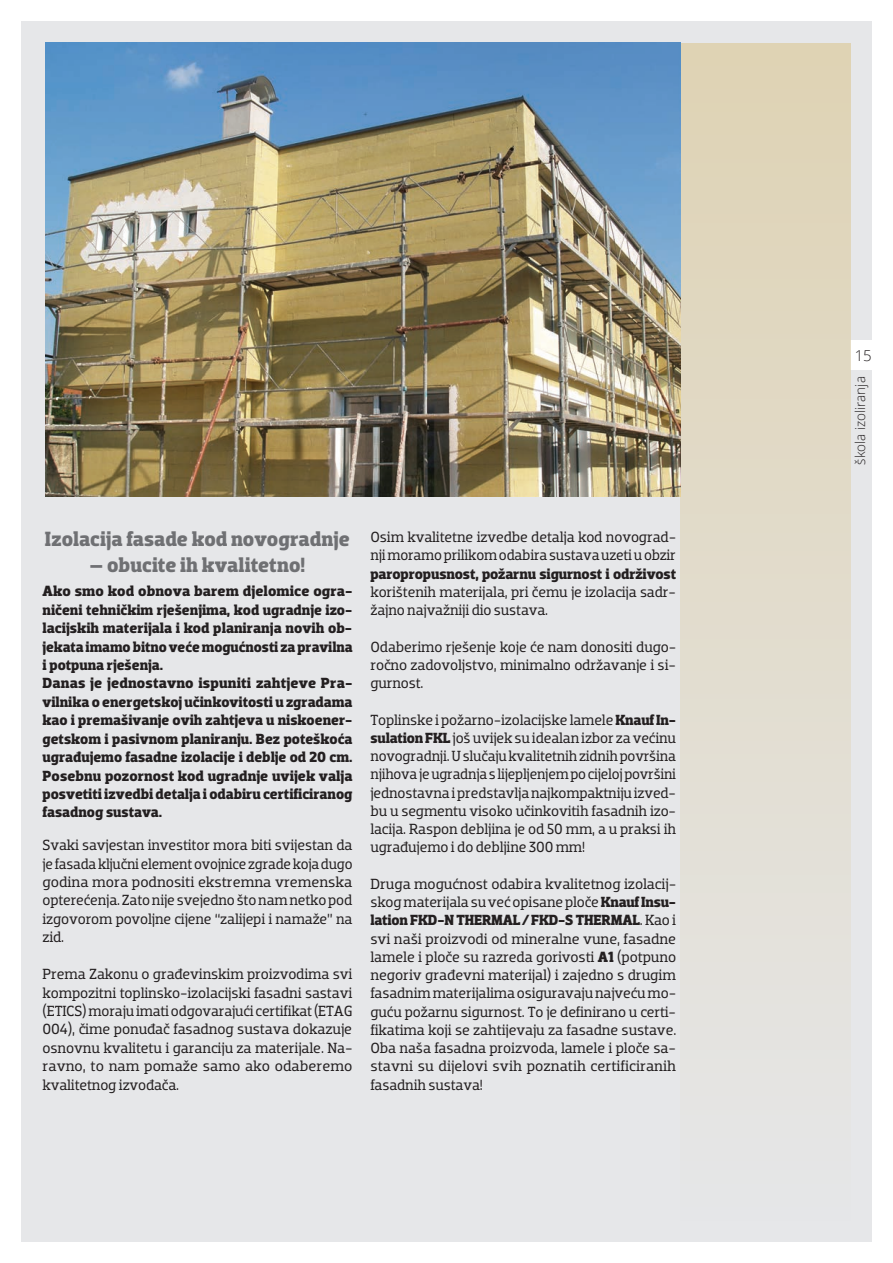
<style>
.page{position:relative;width:893px;height:1263px;background:#fff}
.page>*{position:absolute;margin:0;border:0;box-sizing:border-box;transform-origin:0 0}
.t1{font:700 21px "Dobra Slab";color:#6f7073}
.t2{font:15px/18.3px "Dobra Slab";letter-spacing:-.01em;color:#231f20;text-align:justify}
.t3{font:700 15px/18.5px "Dobra Slab";color:#231f20}
.t4{font:300 15px "Open Sans";color:#231f20}
.t5{font:300 13.5px "Open Sans";color:#231f20}
.s1{font-weight:700}
</style>
<div class="page">
<div style="left:21px;top:21px;width:851px;height:1221px;background:#e6e7e9"></div>
<div style="left:850px;top:340px;width:43px;height:30px;background:#fff"></div>
<div style="left:680px;top:43px;width:170px;height:1177px;background:linear-gradient(to bottom,#dfd3b3,#e5e6e8)"></div>
<img style="left:45px;top:43px;width:635px;height:453px">
<h1 class="t1" style="left:45px;top:527px;width:306px">Izolacija fasade kod novogradnje</h1>
<h1 class="t1" style="left:90px;top:552px;width:217px">– obucite ih kvalitetno!</h1>
<p class="t3" style="left:43px;top:582px;width:312px">Ako smo kod obnova barem djelomice ogra&shy;ničeni tehničkim rješenjima, kod ugradnje izo&shy;lacijskih materijala i kod planiranja novih ob&shy;jekata imamo bitno veće mogućnosti za pravilna i potpuna rješenja.<br>Danas je jednostavno ispuniti zahtjeve Pra&shy;vilnika o energetskoj učinkovitosti u zgradama kao i premašivanje ovih zahtjeva u niskoener&shy;getskom i pasivnom planiranju. Bez poteškoća ugrađujemo fasadne izolacije i deblje od 20 cm.<br>Posebnu pozornost kod ugradnje uvijek valja posvetiti izvedbi detalja i odabiru certificiranog fasadnog sustava.</p>
<p class="t2" style="left:43px;top:836px;width:312px">Svaki savjestan investitor mora biti svijestan da je fasada ključni element ovojnice zgrade koja dugo godina mora podnositi ekstremna vremenska opterećenja. Zato nije svejedno što nam netko pod izgovorom povoljne cijene “zalijepi i namaže” na zid.</p>
<p class="t2" style="left:43px;top:965px;width:312px">Prema Zakonu o građevinskim proizvodima svi kompozitni toplinsko-izolacijski fasadni sastavi (ETICS) moraju imati odgovarajući certifikat (ETAG 004), čime ponuđač fasadnog sustava dokazuje osnovnu kvalitetu i garanciju za materijale. Na&shy;ravno, to nam pomaže samo ako odaberemo kvalitetnog izvođača.</p>
<p class="t2" style="left:370px;top:528px;width:307px">Osim kvalitetne izvedbe detalja kod novograd&shy;nji moramo prilikom odabira sustava uzeti u obzir</p>
<p class="t3" style="left:370px;top:564px;width:307px">paropropusnost, požarnu sigurnost i održivost</p>
<p class="t2" style="left:370px;top:583px;width:307px">korištenih materijala, pri čemu je izolacija sadr&shy;žajno najvažniji dio sustava.</p>
<p class="t2" style="left:370px;top:637px;width:307px">Odaberimo rješenje koje će nam donositi dugo&shy;ročno zadovoljstvo, minimalno održavanje i si&shy;gurnost.</p>
<p class="t2" style="left:370px;top:710px;width:307px">Toplinske i požarno-izolacijske lamele <span class="s1">Knauf In&shy;sulation FKL</span> još uvijek su idealan izbor za većinu novogradnji. U slučaju kvalitetnih zidnih površina njihova je ugradnja s lijepljenjem po cijeloj površini jednostavna i predstavlja najkompaktniju izved&shy;bu u segmentu visoko učinkovitih fasadnih izo&shy;lacija. Raspon debljina je od 50 mm, a u praksi ih ugrađujemo i do debljine 300 mm!</p>
<p class="t2" style="left:370px;top:875px;width:307px">Druga mogućnost odabira kvalitetnog izolacij&shy;skog materijala su već opisane ploče <span class="s1">Knauf Insu&shy;lation FKD-N THERMAL / FKD-S THERMAL</span>. Kao i svi naši proizvodi od mineralne vune, fasadne lamele i ploče su razreda gorivosti <span class="s1">A1</span> (potpuno negoriv građevni materijal) i zajedno s drugim fasadnim materijalima osiguravaju najveću mo&shy;guću požarnu sigurnost. To je definirano u certi&shy;fikatima koji se zahtijevaju za fasadne sustave.<br>Oba naša fasadna proizvoda, lamele i ploče sa&shy;stavni su dijelovi svih poznatih certificiranih fasadnih sustava!</p>
<p class="t4" style="left:855px;top:345px;width:19px">15</p>
<p class="t5" style="left:851px;top:465px;width:90px;rotate:-90deg">škola izoliranja</p>
</div>
